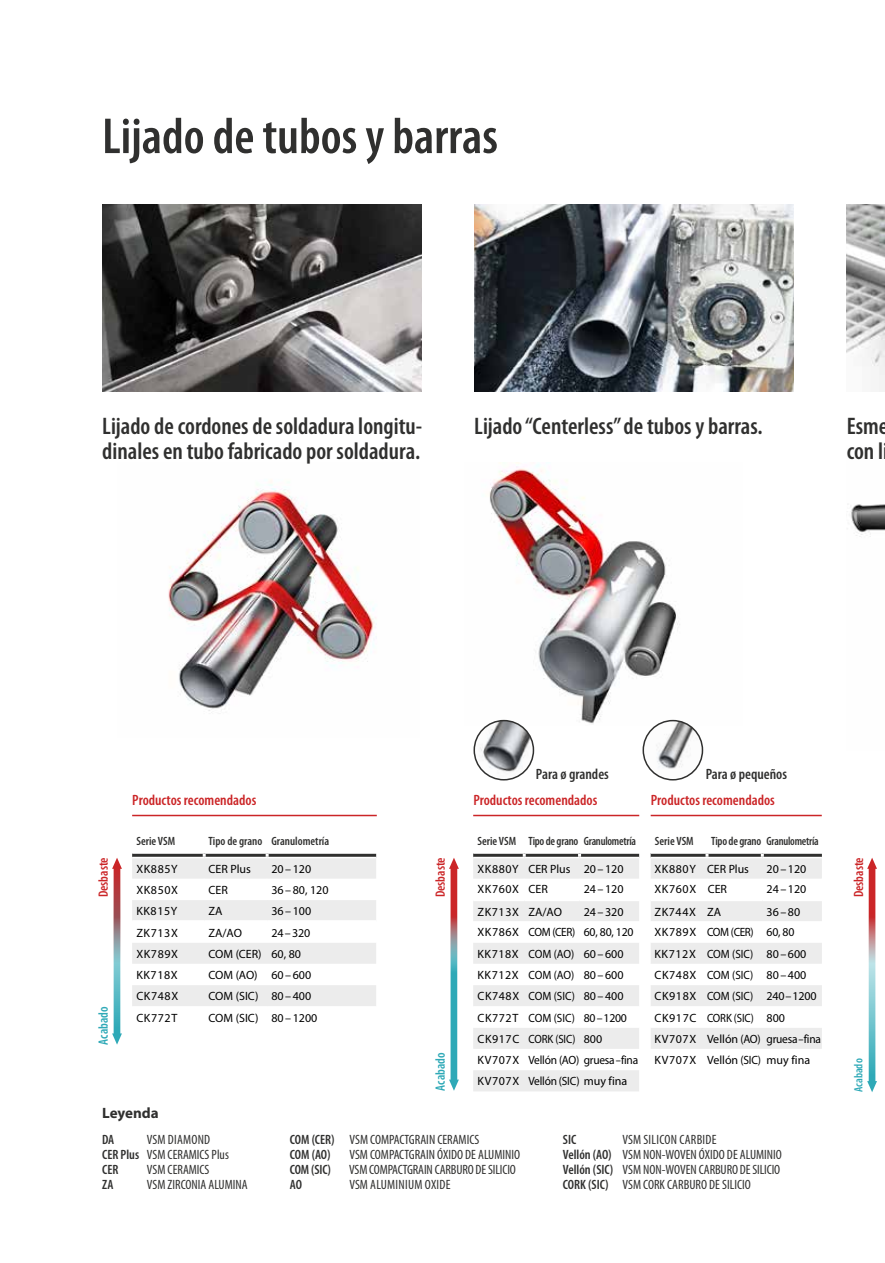
<style>
.page{position:relative;width:885px;height:1263px;background:#fff}
.page>*{position:absolute;margin:0;border:0;box-sizing:border-box;transform-origin:0 0}
.t1{font:600 condensed 51px "Myriad Pro";color:#30302f}
.t2{font:600 condensed 24px/25.5px "Myriad Pro";color:#30302f}
.t3{font:600 condensed 15px "Myriad Pro";color:#cb2527}
.t4{font:600 condensed 15px "Myriad Pro";color:#30302f}
.t5{font:700 15px "Myriad Pro";letter-spacing:-.005em;color:#30302f}
.t6{font:condensed 13.5px/15px "Myriad Pro";color:#30302f}
.t7{font:600 condensed 13.5px "Myriad Pro";color:#cb2527}
.t8{font:600 condensed 13.5px "Myriad Pro";letter-spacing:-.01em;color:#30302f}
.t9{font:condensed 13.5px "Myriad Pro";letter-spacing:.02em;color:#30302f}
.t10{font:600 condensed 13.5px "Myriad Pro";color:#2ea9b7}
.t11{font:12px/21.1px "Myriad Pro";color:#000}
.t12{font:600 condensed 12px "Myriad Pro";letter-spacing:-.02em;color:#30302f}
.t13{font:12px/20.4px "Myriad Pro";letter-spacing:.025em;color:#000}
.t14{font:600 condensed 12px "Myriad Pro";color:#30302f}
.t15{font:12px "Myriad Pro";letter-spacing:.05em;color:#000}
.t16{font:600 condensed 12px "Myriad Pro";color:#2ea9b7}
.s1{font-weight:600}
</style>
<div class="page">
<img style="left:487px;top:464px;width:194px;height:261px">
<img style="left:851px;top:504px;width:33px;height:33px">
<img style="left:474px;top:204px;width:319px;height:187px">
<img style="left:846px;top:204px;width:38px;height:187px">
<img style="left:168px;top:480px;width:208px;height:231px">
<img style="left:102px;top:204px;width:319px;height:187px">
<img style="left:474px;top:721px;width:59px;height:59px;border-radius:30px">
<div style="left:473px;top:720px;width:61px;height:60px;border:2px solid #30302f;border-radius:50%"></div>
<img style="left:643px;top:721px;width:59px;height:57px">
<div style="left:642px;top:720px;width:61px;height:60px;border:2px solid #30302f;border-radius:50%"></div>
<hr style="left:132px;top:815px;width:245px;height:1px;background:#cb2527">
<hr style="left:473px;top:815px;width:166px;height:1px;background:#cb2527">
<hr style="left:650px;top:815px;width:171px;height:1px;background:#cb2527">
<svg style="left:112px;top:858px;width:10px;height:186px"></svg>
<svg style="left:449px;top:858px;width:10px;height:233px"></svg>
<svg style="left:867px;top:858px;width:9px;height:234px;background:#b3afb4"></svg>
<svg style="left:132px;top:853px;width:244px;height:153px"></svg>
<hr style="left:132px;top:920px;width:72px;height:2px;background:#fff">
<hr style="left:204px;top:920px;width:63px;height:2px;background:#fff">
<hr style="left:267px;top:920px;width:109px;height:2px;background:#fff">
<svg style="left:473px;top:853px;width:166px;height:238px"></svg>
<hr style="left:473px;top:899px;width:51px;height:2px;background:#fff">
<hr style="left:524px;top:899px;width:55px;height:2px;background:#fff">
<hr style="left:579px;top:899px;width:60px;height:2px;background:#fff">
<svg style="left:650px;top:853px;width:172px;height:196px"></svg>
<hr style="left:650px;top:899px;width:57px;height:2px;background:#fff">
<hr style="left:707px;top:899px;width:55px;height:2px;background:#fff">
<hr style="left:762px;top:899px;width:60px;height:2px;background:#fff">
<h1 class="t1" style="left:102px;top:108px;width:397px">Lijado de tubos y barras</h1>
<h2 class="t2" style="left:102px;top:413px;width:321px">Lijado de cordones de soldadura longitu&shy;dinales en tubo fabricado por soldadura.</h2>
<h2 class="t2" style="left:474px;top:413px;width:290px">Lijado “Centerless” de tubos y barras.</h2>
<h2 class="t2" style="left:846px;top:413px;width:43px">Esme con l</h2>
<p class="t4" style="left:536px;top:766px;width:74px">Para ø grandes</p>
<p class="t4" style="left:705px;top:766px;width:83px">Para ø pequeños</p>
<p class="t7" style="left:96px;top:897px;width:42px;rotate:-90deg">Desbaste</p>
<p class="t10" style="left:96px;top:1044px;width:39px;rotate:-90deg">Acabado</p>
<p class="t3" style="left:132px;top:791px;width:125px">Productos recomendados</p>
<p class="t3" style="left:473px;top:791px;width:125px">Productos recomendados</p>
<p class="t3" style="left:650px;top:791px;width:125px">Productos recomendados</p>
<p class="t14" style="left:136px;top:834px;width:40px">Serie VSM</p>
<p class="t14" style="left:208px;top:834px;width:122px">Tipo de grano Granulometría</p>
<p class="t11" style="left:136px;top:859px;width:43px">XK885Y</p>
<p class="t11" style="left:208px;top:859px;width:44px">CER Plus</p>
<p class="t11" style="left:271px;top:859px;width:41px">20–120</p>
<p class="t11" style="left:136px;top:879px;width:43px">XK850X</p>
<p class="t11" style="left:208px;top:879px;width:21px">CER</p>
<p class="t11" style="left:271px;top:879px;width:59px">36–80, 120</p>
<p class="t11" style="left:136px;top:900px;width:42px">KK815Y</p>
<p class="t11" style="left:208px;top:900px;width:15px">ZA</p>
<p class="t11" style="left:271px;top:900px;width:41px">36–100</p>
<p class="t11" style="left:136px;top:923px;width:43px">ZK713X</p>
<p class="t11" style="left:208px;top:923px;width:35px">ZA/AO</p>
<p class="t11" style="left:271px;top:923px;width:40px">24–320</p>
<p class="t11" style="left:136px;top:943px;width:43px">XK789X</p>
<p class="t11" style="left:208px;top:943px;width:94px">COM (CER) 60, 80</p>
<p class="t11" style="left:136px;top:964px;width:43px">KK718X</p>
<p class="t11" style="left:208px;top:964px;width:104px">COM (AO) 60–600</p>
<p class="t11" style="left:136px;top:986px;width:43px">CK748X</p>
<p class="t11" style="left:208px;top:986px;width:104px">COM (SIC) 80–400</p>
<p class="t11" style="left:136px;top:1007px;width:42px">CK772T</p>
<p class="t11" style="left:208px;top:1007px;width:110px">COM (SIC) 80–1200</p>
<p class="t7" style="left:433px;top:897px;width:42px;rotate:-90deg">Desbaste</p>
<p class="t10" style="left:433px;top:1091px;width:39px;rotate:-90deg">Acabado</p>
<p class="t12" style="left:477px;top:834px;width:160px">Serie VSM Tipo de grano Granulometría</p>
<p class="t13" style="left:477px;top:859px;width:148px">XK880Y CER Plus 20–120<br>XK760X CER</p>
<p class="t11" style="left:583px;top:879px;width:41px">24–120</p>
<p class="t15" style="left:477px;top:905px;width:86px">ZK713X ZA/AO</p>
<p class="t11" style="left:477px;top:901px;width:162px;text-indent:106px">24–320<br>XK786X COM (CER) 60, 80, 120<br>KK718X COM (AO) 60–600<br>KK712X COM (AO) 80–600<br>CK748X COM (SIC) 80–400<br>CK772T COM (SIC) 80–1200<br>CK917C CORK (SIC) 800<br>KV707X Vellón (AO) gruesa–fina<br>KV707X Vellón (SIC) muy fina</p>
<p class="t14" style="left:655px;top:834px;width:40px">Serie VSM</p>
<p class="t12" style="left:711px;top:834px;width:109px">Tipo de grano Granulometría</p>
<p class="t13" style="left:654px;top:859px;width:96px">XK880Y CER Plus</p>
<p class="t11" style="left:766px;top:859px;width:41px">20–120</p>
<p class="t15" style="left:654px;top:883px;width:74px">XK760X CER</p>
<p class="t11" style="left:766px;top:879px;width:41px">24–120</p>
<p class="t15" style="left:654px;top:905px;width:68px">ZK744X ZA</p>
<p class="t11" style="left:654px;top:901px;width:168px;text-indent:112px">36–80<br>XK789X COM (CER) 60, 80<br>KK712X COM (SIC) 80–600<br>CK748X COM (SIC) 80–400<br>CK918X COM (SIC) 240–1200<br>CK917C CORK (SIC) 800<br>KV707X Vellón (AO) gruesa–fina<br>KV707X Vellón (SIC) muy fina</p>
<p class="t5" style="left:102px;top:1105px;width:58px">Leyenda</p>
<p class="t6" style="left:102px;top:1132px;width:128px;text-indent:45px">VSM DIAMOND<br><span class="s1">CER Plus</span> VSM CERAMICS Plus<br><span class="s1">CER</span></p>
<p class="t8" style="left:102px;top:1132px;width:14px">DA</p>
<p class="t6" style="left:147px;top:1162px;width:64px">VSM CERAMICS</p>
<p class="t8" style="left:102px;top:1177px;width:13px">ZA</p>
<p class="t6" style="left:147px;top:1177px;width:102px">VSM ZIRCONIA ALUMINA</p>
<p class="t6" style="left:290px;top:1132px;width:191px"><span class="s1">COM (CER)</span> VSM COMPACTGRAIN CERAMICS<br><span class="s1">COM (AO)</span></p>
<p class="t6" style="left:349px;top:1147px;width:172px">VSM COMPACTGRAIN ÓXIDO DE ALUMINIO</p>
<p class="t8" style="left:290px;top:1162px;width:43px">COM (SIC)</p>
<p class="t6" style="left:349px;top:1162px;width:168px">VSM COMPACTGRAIN CARBURO DE SILICIO</p>
<p class="t8" style="left:290px;top:1177px;width:14px">AO</p>
<p class="t9" style="left:349px;top:1177px;width:103px">VSM ALUMINIUM OXIDE</p>
<p class="t6" style="left:563px;top:1132px;width:220px;text-indent:60px">VSM SILICON CARBIDE<br><span class="s1">Vellón (AO)</span> VSM NON-WOVEN ÓXIDO DE ALUMINIO <span class="s1">Vellón (SIC)</span> VSM NON-WOVEN CARBURO DE SILICIO <span class="s1">CORK (SIC)</span> VSM CORK CARBURO DE SILICIO</p>
<p class="t8" style="left:563px;top:1132px;width:15px">SIC</p>
<p class="t7" style="left:851px;top:897px;width:42px;rotate:-90deg">Desbaste</p>
<p class="t16" style="left:851px;top:1092px;width:35px;rotate:-90deg">Acabado</p>
</div>
